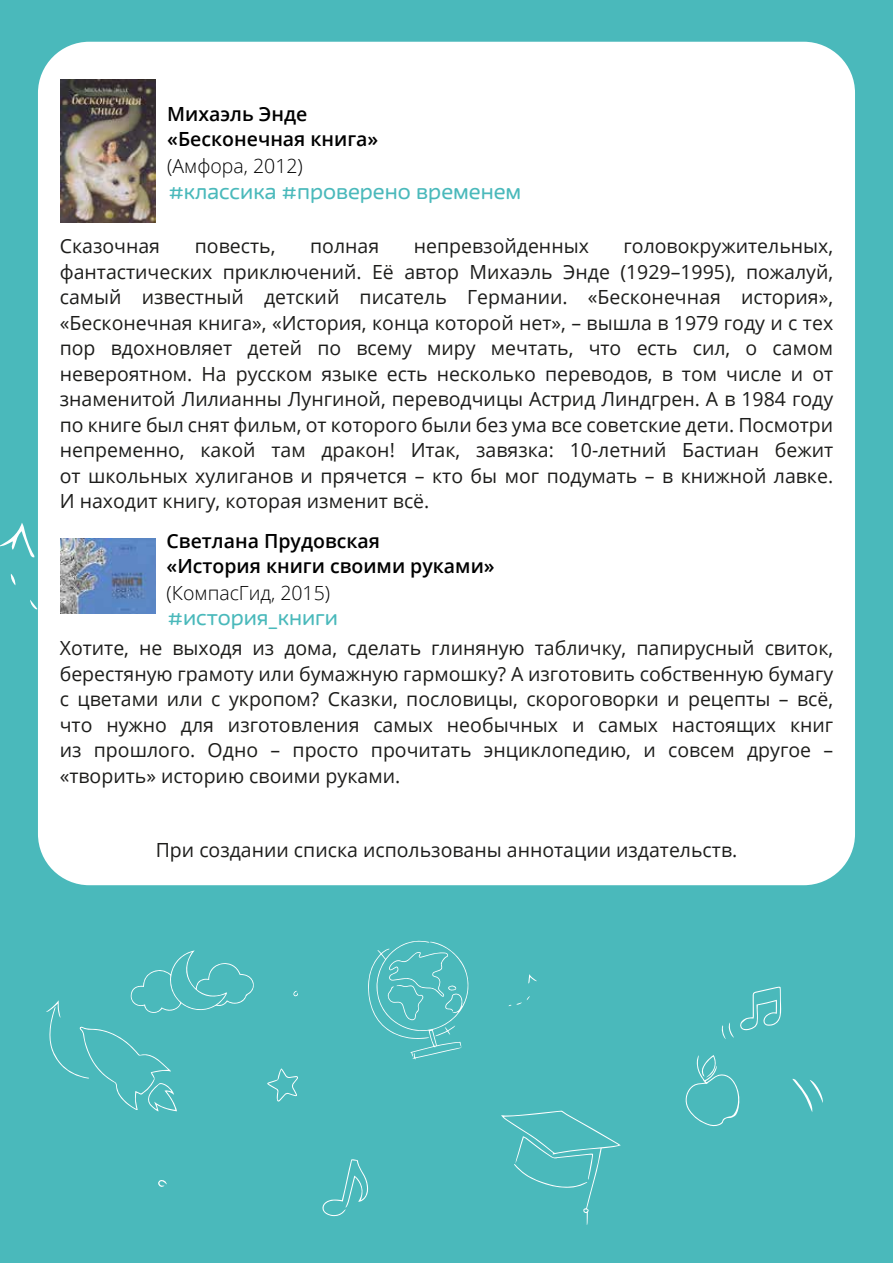
<style>
.page{position:relative;width:893px;height:1263px;background:#4ab9bb}
.page>*{position:absolute;margin:0;border:0;box-sizing:border-box;transform-origin:0 0}
.t1{font:19.5px/25.5px "Open Sans";color:#1d1d1b;text-align:justify}
.t2{font:600 19.5px/25.5px "Open Sans";color:#000}
.t3{font:19.5px "Irma Text Round Pro";color:#4ab9bb}
.t4{font:300 19.5px "Open Sans";color:#000}
</style>
<div class="page">
<div style="left:38px;top:42px;width:817px;height:843px;background:#fff;border-radius:51px"></div>
<svg style="left:0;top:523px;width:34px;height:35px"></svg>
<svg style="left:11px;top:574px;width:5px;height:11px"></svg>
<svg style="left:30px;top:600px;width:8px;height:10px"></svg>
<svg style="left:267px;top:1068px;width:31px;height:34px"></svg>
<svg style="left:46px;top:950px;width:208px;height:161px"></svg>
<svg style="left:368px;top:940px;width:101px;height:120px"></svg>
<svg style="left:528px;top:974px;width:9px;height:9px"></svg>
<svg style="left:293px;top:990px;width:5px;height:6px"></svg>
<svg style="left:158px;top:1180px;width:9px;height:7px"></svg>
<svg style="left:508px;top:996px;width:22px;height:10px"></svg>
<svg style="left:501px;top:1111px;width:120px;height:114px"></svg>
<svg style="left:685px;top:1055px;width:55px;height:71px"></svg>
<svg style="left:721px;top:986px;width:60px;height:53px"></svg>
<svg style="left:322px;top:1159px;width:46px;height:57px"></svg>
<svg style="left:792px;top:1078px;width:31px;height:34px"></svg>
<img style="left:60px;top:80px;width:95px;height:143px">
<img style="left:60px;top:538px;width:95px;height:75px">
<p class="t2" style="left:167px;top:100px;width:213px">Михаэль Энде «Бесконечная книга»</p>
<p class="t4" style="left:167px;top:153px;width:137px">(Амфора, 2012)</p>
<p class="t3" style="left:169px;top:175px;width:354px">#классика #проверено временем</p>
<p class="t1" style="left:60px;top:233px;width:102px">Сказочная</p>
<p class="t1" style="left:195px;top:233px;width:82px">повесть,</p>
<p class="t1" style="left:310px;top:233px;width:71px">полная</p>
<p class="t1" style="left:414px;top:233px;width:177px">непревзойденных</p>
<p class="t1" style="left:60px;top:233px;width:775px;text-indent:564px">головокружительных, фантастических приключений. Её автор Михаэль Энде (1929–1995), пожалуй, самый известный детский писатель Германии. «Бесконечная история», «Бесконечная книга», «История, конца которой нет», – вышла в 1979 году и с тех пор вдохновляет детей по всему миру мечтать, что есть сил, о самом невероятном. На русском языке есть несколько переводов, в том числе и от знаменитой Лилианны Лунгиной, переводчицы Астрид Линдгрен. А в 1984 году по книге был снят фильм, от которого были без ума все советские дети. Посмотри непременно, какой там дракон! Итак, завязка: 10-летний Бастиан бежит от школьных хулиганов и прячется – кто бы мог подумать – в книжной лавке.<br>И находит книгу, которая изменит всё.</p>
<p class="t2" style="left:167px;top:528px;width:330px">Светлана Прудовская<br>«История книги своими руками»</p>
<p class="t4" style="left:167px;top:580px;width:165px">(КомпасГид, 2015)</p>
<p class="t3" style="left:168px;top:601px;width:171px">#история_книги</p>
<p class="t1" style="left:60px;top:635px;width:775px">Хотите, не выходя из дома, сделать глиняную табличку, папирусный свиток, берестяную грамоту или бумажную гармошку? А изготовить собственную бумагу с цветами или с укропом? Сказки, пословицы, скороговорки и рецепты – всё, что нужно для изготовления самых необычных и самых настоящих книг из прошлого. Одно – просто прочитать энциклопедию, и совсем другое – «творить» историю своими руками.</p>
<p class="t1" style="left:156px;top:836px;width:583px">При создании списка использованы аннотации издательств.</p>
</div>
